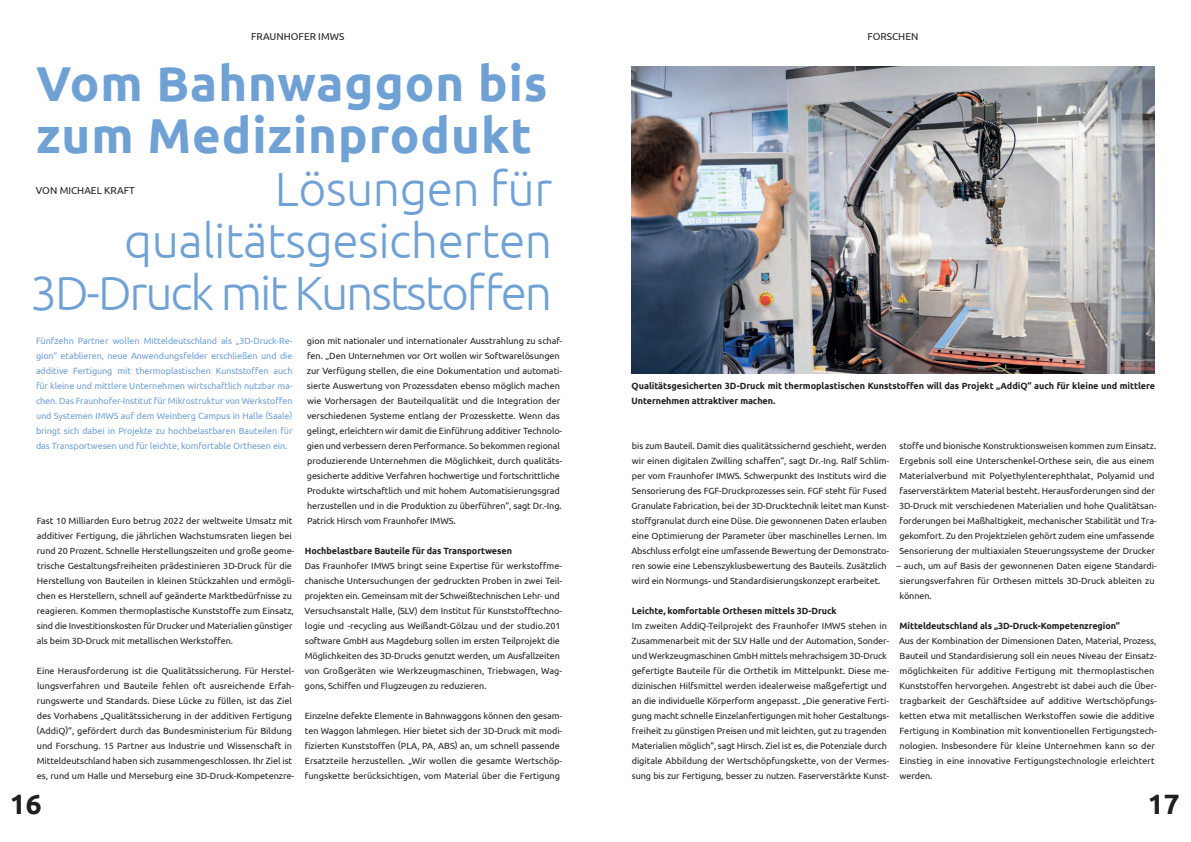
<style>
.page{position:relative;width:1191px;height:842px;background:#fff}
.page>*{position:absolute;margin:0;border:0;box-sizing:border-box;transform-origin:0 0}
.t1{font:700 49px/52px "Ubuntu";letter-spacing:.02em;color:#70a1d5}
.t2{font:300 48px/52px "Ubuntu";letter-spacing:-.01em;color:#70a1d5;text-align:right}
.t3{font:700 28px "Ubuntu";color:#231f20}
.t4{font:10px "Ubuntu";color:#231f20}
.t5{font:9px/15px "Ubuntu";letter-spacing:-.005em;color:#231f20}
.t6{font:9px/15px "Ubuntu";letter-spacing:-.01em;color:#70a1d5;text-align:justify}
.t7{font:700 9px/15px "Ubuntu";letter-spacing:-.005em;color:#231f20}
</style>
<div class="page">
<img style="left:631px;top:66px;width:524px;height:308px">
<p class="t4" style="left:251px;top:30px;width:95px">FRAUNHOFER IMWS</p>
<h1 class="t1" style="left:36px;top:57px;width:513px">Vom Bahnwaggon bis zum Medizinprodukt</h1>
<h2 class="t2" style="left:30px;top:162px;width:523px">Lösungen für qualitätsgesicherten<br>3D-Druck mit Kunststoffen</h2>
<p class="t6" style="left:36px;top:333px;width:258px">Fünfzehn Partner wollen Mitteldeutschland als „3D-Druck-Re&shy;gion“ etablieren, neue Anwendungsfelder erschließen und die additive Fertigung mit thermoplastischen Kunststoffen auch für kleine und mittlere Unternehmen wirtschaftlich nutzbar ma&shy;chen. Das Fraunhofer-Institut für Mikrostruktur von Werkstoffen und Systemen IMWS auf dem Weinberg Campus in Halle (Saale) bringt sich dabei in Projekte zu hochbelastbaren Bauteilen für das Transportwesen und für leichte, komfortable Orthesen ein.</p>
<p class="t4" style="left:36px;top:184px;width:100px">VON MICHAEL KRAFT</p>
<p class="t5" style="left:307px;top:333px;width:257px">gion mit nationaler und internationaler Ausstrahlung zu schaf&shy;fen. „Den Unternehmen vor Ort wollen wir Softwarelösungen zur Verfügung stellen, die eine Dokumentation und automati&shy;sierte Auswertung von Prozessdaten ebenso möglich machen wie Vorhersagen der Bauteilqualität und die Integration der verschiedenen Systeme entlang der Prozesskette. Wenn das gelingt, erleichtern wir damit die Einführung additiver Technolo&shy;gien und verbessern deren Performance. So bekommen regional produzierende Unternehmen die Möglichkeit, durch qualitäts&shy;gesicherte additive Verfahren hochwertige und fortschrittliche Produkte wirtschaftlich und mit hohem Automatisierungsgrad herzustellen und in die Produktion zu überführen“, sagt Dr.-Ing.<br>Patrick Hirsch vom Fraunhofer IMWS.</p>
<p class="t7" style="left:305px;top:543px;width:208px">Hochbelastbare Bauteile für das Transportwesen</p>
<p class="t5" style="left:304px;top:558px;width:259px">Das Fraunhofer IMWS bringt seine Expertise für werkstoffme&shy;chanische Untersuchungen der gedruckten Proben in zwei Teil&shy;projekten ein. Gemeinsam mit der Schweißtechnischen Lehr- und Versuchsanstalt Halle, (SLV) dem Institut für Kunststofftechno&shy;logie und -recycling aus Weißandt-Gölzau und der studio.201 software GmbH aus Magdeburg sollen im ersten Teilprojekt die Möglichkeiten des 3D-Drucks genutzt werden, um Ausfallzeiten von Großgeräten wie Werkzeugmaschinen, Triebwagen, Wag&shy;gons, Schiffen und Flugzeugen zu reduzieren.</p>
<p class="t5" style="left:305px;top:708px;width:259px">Einzelne defekte Elemente in Bahnwaggons können den gesam&shy;ten Waggon lahmlegen. Hier bietet sich der 3D-Druck mit modi&shy;fizierten Kunststoffen (PLA, PA, ABS) an, um schnell passende Ersatzteile herzustellen. „Wir wollen die gesamte Wertschöp&shy;fungskette berücksichtigen, vom Material über die Fertigung</p>
<p class="t5" style="left:37px;top:513px;width:259px">Fast 10 Milliarden Euro betrug 2022 der weltweite Umsatz mit additiver Fertigung, die jährlichen Wachstumsraten liegen bei rund 20 Prozent. Schnelle Herstellungszeiten und große geome&shy;trische Gestaltungsfreiheiten prädestinieren 3D-Druck für die Herstellung von Bauteilen in kleinen Stückzahlen und ermögli&shy;chen es Herstellern, schnell auf geänderte Marktbedürfnisse zu reagieren. Kommen thermoplastische Kunststoffe zum Einsatz, sind die Investitionskosten für Drucker und Materialien günstiger als beim 3D-Druck mit metallischen Werkstoffen.</p>
<p class="t5" style="left:37px;top:663px;width:259px">Eine Herausforderung ist die Qualitätssicherung. Für Herstel&shy;lungsverfahren und Bauteile fehlen oft ausreichende Erfah&shy;rungswerte und Standards. Diese Lücke zu füllen, ist das Ziel des Vorhabens „Qualitätssicherung in der additiven Fertigung (AddiQ)“, gefördert durch das Bundesministerium für Bildung und Forschung. 15 Partner aus Industrie und Wissenschaft in Mitteldeutschland haben sich zusammengeschlossen. Ihr Ziel ist es, rund um Halle und Merseburg eine 3D-Druck-Kompetenzre-</p>
<p class="t4" style="left:867px;top:30px;width:52px">FORSCHEN</p>
<p class="t7" style="left:631px;top:378px;width:525px">Qualitätsgesicherten 3D-Druck mit thermoplastischen Kunststoffen will das Projekt „AddiQ“ auch für kleine und mittlere<br>Unternehmen attraktiver machen.</p>
<p class="t5" style="left:899px;top:438px;width:259px">stoffe und bionische Konstruktionsweisen kommen zum Einsatz.<br>Ergebnis soll eine Unterschenkel-Orthese sein, die aus einem Materialverbund mit Polyethylenterephthalat, Polyamid und faserverstärktem Material besteht. Herausforderungen sind der 3D-Druck mit verschiedenen Materialien und hohe Qualitätsan&shy;forderungen bei Maßhaltigkeit, mechanischer Stabilität und Tra&shy;gekomfort. Zu den Projektzielen gehört zudem eine umfassende Sensorierung der multiaxialen Steuerungssysteme der Drucker</p>
<p class="t5" style="left:899px;top:558px;width:259px;text-indent:-3px">– auch, um auf Basis der gewonnenen Daten eigene Standardi&shy;sierungsverfahren für Orthesen mittels 3D-Druck ableiten zu können.</p>
<p class="t7" style="left:899px;top:618px;width:222px">Mitteldeutschland als „3D-Druck-Kompetenzregion“</p>
<p class="t5" style="left:899px;top:633px;width:259px">Aus der Kombination der Dimensionen Daten, Material, Prozess, Bauteil und Standardisierung soll ein neues Niveau der Einsatz&shy;möglichkeiten für additive Fertigung mit thermoplastischen Kunststoffen hervorgehen. Angestrebt ist dabei auch die Über&shy;tragbarkeit der Geschäftsidee auf additive Wertschöpfungs&shy;ketten etwa mit metallischen Werkstoffen sowie die additive Fertigung in Kombination mit konventionellen Fertigungstech&shy;nologien. Insbesondere für kleine Unternehmen kann so der Einstieg in eine innovative Fertigungstechnologie erleichtert werden.</p>
<p class="t5" style="left:631px;top:438px;width:259px">bis zum Bauteil. Damit dies qualitätssichernd geschieht, werden wir einen digitalen Zwilling schaffen“, sagt Dr.-Ing. Ralf Schlim&shy;per vom Fraunhofer IMWS. Schwerpunkt des Instituts wird die Sensorierung des FGF-Druckprozesses sein. FGF steht für Fused Granulate Fabrication, bei der 3D-Drucktechnik leitet man Kunst&shy;stoffgranulat durch eine Düse. Die gewonnenen Daten erlauben eine Optimierung der Parameter über maschinelles Lernen. Im Abschluss erfolgt eine umfassende Bewertung der Demonstrato&shy;ren sowie eine Lebenszyklusbewertung des Bauteils. Zusätzlich wird ein Normungs- und Standardisierungskonzept erarbeitet.</p>
<p class="t7" style="left:632px;top:603px;width:206px">Leichte, komfortable Orthesen mittels 3D-Druck</p>
<p class="t5" style="left:631px;top:618px;width:259px">Im zweiten AddiQ-Teilprojekt des Fraunhofer IMWS stehen in Zusammenarbeit mit der SLV Halle und der Automation, Sonder&shy;und Werkzeugmaschinen GmbH mittels mehrachsigem 3D-Druck gefertigte Bauteile für die Orthetik im Mittelpunkt. Diese me&shy;dizinischen Hilfsmittel werden idealerweise maßgefertigt und an die individuelle Körperform angepasst. „Die generative Ferti&shy;gung macht schnelle Einzelanfertigungen mit hoher Gestaltungs&shy;freiheit zu günstigen Preisen und mit leichten, gut zu tragenden Materialien möglich“, sagt Hirsch. Ziel ist es, die Potenziale durch digitale Abbildung der Wertschöpfungskette, von der Vermes&shy;sung bis zur Fertigung, besser zu nutzen. Faserverstärkte Kunst-</p>
<h3 class="t3" style="left:10px;top:787px;width:33px">16</h3>
<h3 class="t3" style="left:1147px;top:787px;width:33px">17</h3>
</div>
